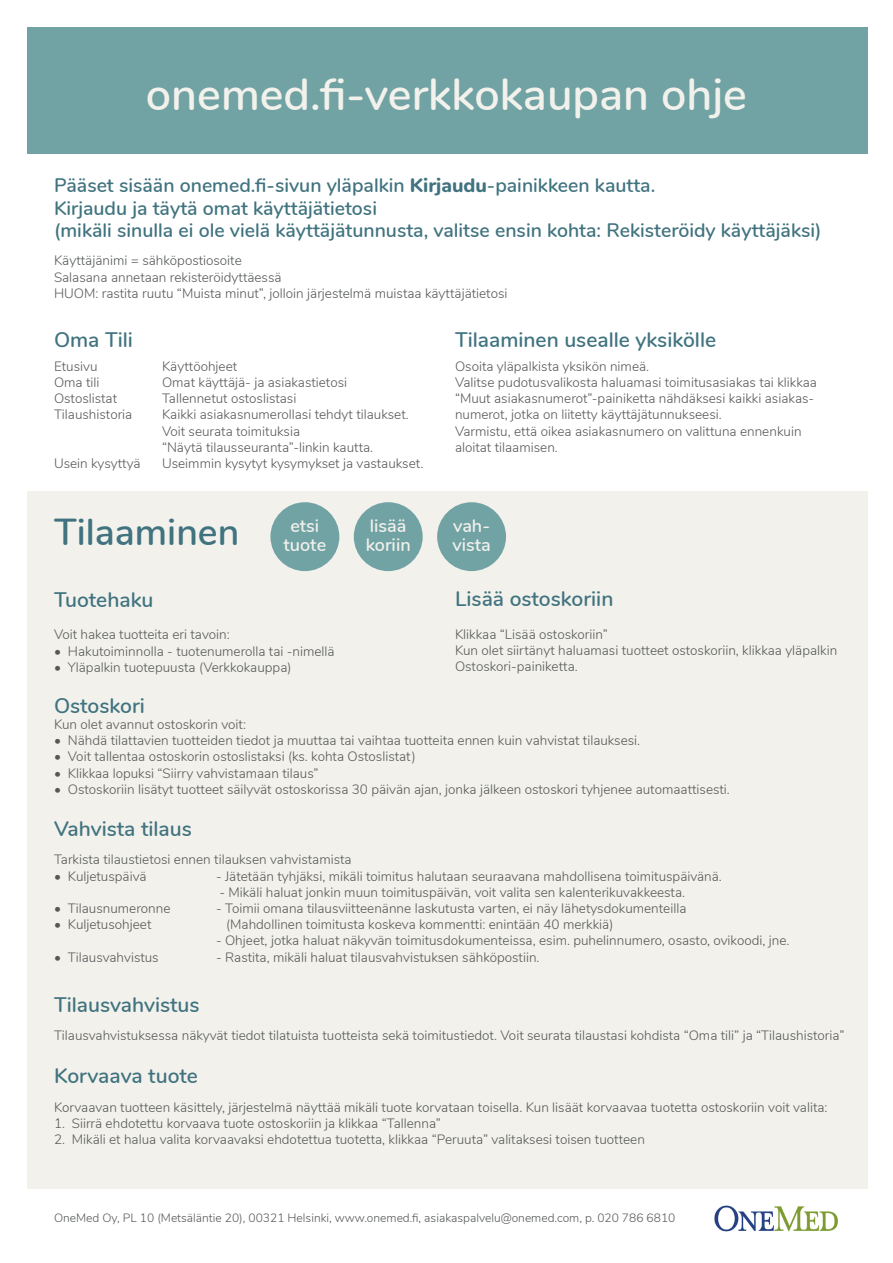
<style>
.page{position:relative;width:893px;height:1263px;background:#fff}
.page>*{position:absolute;margin:0;border:0;box-sizing:border-box;transform-origin:0 0}
.t1{font:600 45px "Nunito";color:#f2f1ec}
.t2{font:600 37.5px "Nunito";color:#40737f}
.t3{font:600 21px "Nunito";color:#40737f}
.t4{font:600 19.5px/22.5px "Nunito";color:#40737f}
.t5{font:600 18px/19.5px "Nunito";color:#f2f1ec;text-align:center}
.t6{font:300 13.5px/16.2px "Nunito";color:#565858}
.t7{font:300 12px "Nunito";color:#565858}
.s1{font-weight:800}
</style>
<div class="page">
<img style="left:714px;top:1205px;width:124px;height:27px">
<div style="left:27px;top:28px;width:840px;height:126px;background:#71a3a4"></div>
<div style="left:27px;top:491px;width:840px;height:697px;background:#f2f1ec"></div>
<div style="left:270px;top:502px;width:69px;height:69px;background:#71a3a4;border-radius:50%"></div>
<div style="left:437px;top:502px;width:69px;height:69px;background:#71a3a4;border-radius:50%"></div>
<div style="left:354px;top:502px;width:69px;height:69px;background:#71a3a4;border-radius:50%"></div>
<p class="t1" style="left:146px;top:61px;width:603px">onemed.fi-verkkokaupan ohje</p>
<p class="t4" style="left:54px;top:173px;width:769px">Pääset sisään onemed.fi-sivun yläpalkin <span class="s1">Kirjaudu</span>-painikkeen kautta.<br>Kirjaudu ja täytä omat käyttäjätietosi<br>(mikäli sinulla ei ole vielä käyttäjätunnusta, valitse ensin kohta: Rekisteröidy käyttäjäksi)</p>
<p class="t6" style="left:54px;top:252px;width:189px">Käyttäjänimi = sähköpostiosoite</p>
<p class="t6" style="left:54px;top:268px;width:229px">Salasana annetaan rekisteröidyttäessä</p>
<p class="t6" style="left:54px;top:284px;width:455px">HUOM: rastita ruutu “Muista minut”, jolloin järjestelmä muistaa käyttäjätietosi</p>
<p class="t3" style="left:54px;top:324px;width:81px">Oma Tili</p>
<p class="t6" style="left:54px;top:357px;width:45px">Etusivu</p>
<p class="t6" style="left:162px;top:357px;width:77px">Käyttöohjeet</p>
<p class="t6" style="left:54px;top:373px;width:47px">Oma tili</p>
<p class="t6" style="left:162px;top:373px;width:187px">Omat käyttäjä- ja asiakastietosi</p>
<p class="t6" style="left:54px;top:390px;width:65px">Ostoslistat</p>
<p class="t6" style="left:162px;top:390px;width:136px">Tallennetut ostoslistasi</p>
<p class="t6" style="left:54px;top:406px;width:80px">Tilaushistoria</p>
<p class="t6" style="left:162px;top:406px;width:248px">Kaikki asiakasnumerollasi tehdyt tilaukset.<br>Voit seurata toimituksia<br>“Näytä tilausseuranta”-linkin kautta.</p>
<p class="t6" style="left:54px;top:454px;width:88px">Usein kysyttyä</p>
<p class="t6" style="left:162px;top:454px;width:263px">Useimmin kysytyt kysymykset ja vastaukset.</p>
<p class="t3" style="left:455px;top:324px;width:263px">Tilaaminen usealle yksikölle</p>
<p class="t6" style="left:455px;top:357px;width:196px">Osoita yläpalkista yksikön nimeä.</p>
<p class="t6" style="left:455px;top:373px;width:364px">Valitse pudotusvalikosta haluamasi toimitusasiakas tai klikkaa “Muut asiakasnumerot”-painiketta nähdäksesi kaikki asiakas&shy;numerot, jotka on liitetty käyttäjätunnukseesi.</p>
<p class="t6" style="left:455px;top:422px;width:348px">Varmistu, että oikea asiakasnumero on valittuna ennenkuin aloitat tilaamisen.</p>
<p class="t2" style="left:54px;top:504px;width:187px">Tilaaminen</p>
<p class="t5" style="left:284px;top:515px;width:44px">etsi tuote</p>
<p class="t5" style="left:452px;top:515px;width:40px;text-align:left">vah&shy;vista</p>
<p class="t5" style="left:370px;top:515px;width:38px">lisää</p>
<p class="t5" style="left:366px;top:534px;width:46px">koriin</p>
<p class="t3" style="left:54px;top:584px;width:101px">Tuotehaku</p>
<p class="t6" style="left:54px;top:626px;width:177px">Voit hakea tuotteita eri tavoin:</p>
<p class="t6" style="left:54px;top:642px;width:282px">• Hakutoiminnolla - tuotenumerolla tai -nimellä</p>
<p class="t6" style="left:54px;top:658px;width:239px">• Yläpalkin tuotepuusta (Verkkokauppa)</p>
<p class="t3" style="left:455px;top:583px;width:160px">Lisää ostoskoriin</p>
<p class="t6" style="left:455px;top:625px;width:154px">Klikkaa “Lisää ostoskoriin”</p>
<p class="t6" style="left:455px;top:641px;width:384px">Kun olet siirtänyt haluamasi tuotteet ostoskoriin, klikkaa yläpalkin<br>Ostoskori-painiketta.</p>
<p class="t3" style="left:54px;top:690px;width:92px">Ostoskori</p>
<p class="t6" style="left:54px;top:715px;width:194px">Kun olet avannut ostoskorin voit:</p>
<p class="t6" style="left:54px;top:731px;width:588px">• Nähdä tilattavien tuotteiden tiedot ja muuttaa tai vaihtaa tuotteita ennen kuin vahvistat tilauksesi.</p>
<p class="t6" style="left:54px;top:748px;width:363px">• Voit tallentaa ostoskorin ostoslistaksi (ks. kohta Ostoslistat)</p>
<p class="t6" style="left:54px;top:764px;width:266px">• Klikkaa lopuksi “Siirry vahvistamaan tilaus”</p>
<p class="t6" style="left:54px;top:780px;width:677px">• Ostoskoriin lisätyt tuotteet säilyvät ostoskorissa 30 päivän ajan, jonka jälkeen ostoskori tyhjenee automaattisesti.</p>
<p class="t3" style="left:54px;top:813px;width:139px">Vahvista tilaus</p>
<p class="t6" style="left:54px;top:851px;width:299px">Tarkista tilaustietosi ennen tilauksen vahvistamista</p>
<p class="t6" style="left:54px;top:867px;width:94px">• Kuljetuspäivä</p>
<p class="t6" style="left:216px;top:867px;width:507px">- Jätetään tyhjäksi, mikäli toimitus halutaan seuraavana mahdollisena toimituspäivänä.</p>
<p class="t6" style="left:219px;top:883px;width:467px">- Mikäli haluat jonkin muun toimituspäivän, voit valita sen kalenterikuvakkeesta.</p>
<p class="t6" style="left:54px;top:899px;width:118px">• Tilausnumeronne</p>
<p class="t6" style="left:216px;top:899px;width:472px">- Toimii omana tilausviitteenänne laskutusta varten, ei näy lähetysdokumenteilla</p>
<p class="t6" style="left:54px;top:916px;width:99px">• Kuljetusohjeet</p>
<p class="t6" style="left:226px;top:916px;width:389px">(Mahdollinen toimitusta koskeva kommentti: enintään 40 merkkiä)</p>
<p class="t6" style="left:216px;top:932px;width:575px">- Ohjeet, jotka haluat näkyvän toimitusdokumenteissa, esim. puhelinnumero, osasto, ovikoodi, jne.</p>
<p class="t6" style="left:54px;top:948px;width:106px">• Tilausvahvistus</p>
<p class="t6" style="left:216px;top:948px;width:325px">- Rastita, mikäli haluat tilausvahvistuksen sähköpostiin.</p>
<p class="t3" style="left:54px;top:989px;width:147px">Tilausvahvistus</p>
<p class="t6" style="left:54px;top:1026px;width:792px">Tilausvahvistuksessa näkyvät tiedot tilatuista tuotteista sekä toimitustiedot. Voit seurata tilaustasi kohdista “Oma tili” ja “Tilaushistoria”</p>
<p class="t3" style="left:54px;top:1060px;width:145px">Korvaava tuote</p>
<p class="t6" style="left:54px;top:1098px;width:775px">Korvaavan tuotteen käsittely, järjestelmä näyttää mikäli tuote korvataan toisella. Kun lisäät korvaavaa tuotetta ostoskoriin voit valita:</p>
<p class="t6" style="left:54px;top:1114px;width:388px">1. Siirrä ehdotettu korvaava tuote ostoskoriin ja klikkaa “Tallenna”</p>
<p class="t6" style="left:54px;top:1130px;width:592px">2. Mikäli et halua valita korvaavaksi ehdotettua tuotetta, klikkaa “Peruuta” valitaksesi toisen tuotteen</p>
<p class="t7" style="left:54px;top:1209px;width:623px">OneMed Oy, PL 10 (Metsäläntie 20), 00321 Helsinki, www.onemed.fi, asiakaspalvelu@onemed.com, p. 020 786 6810</p>
</div>
